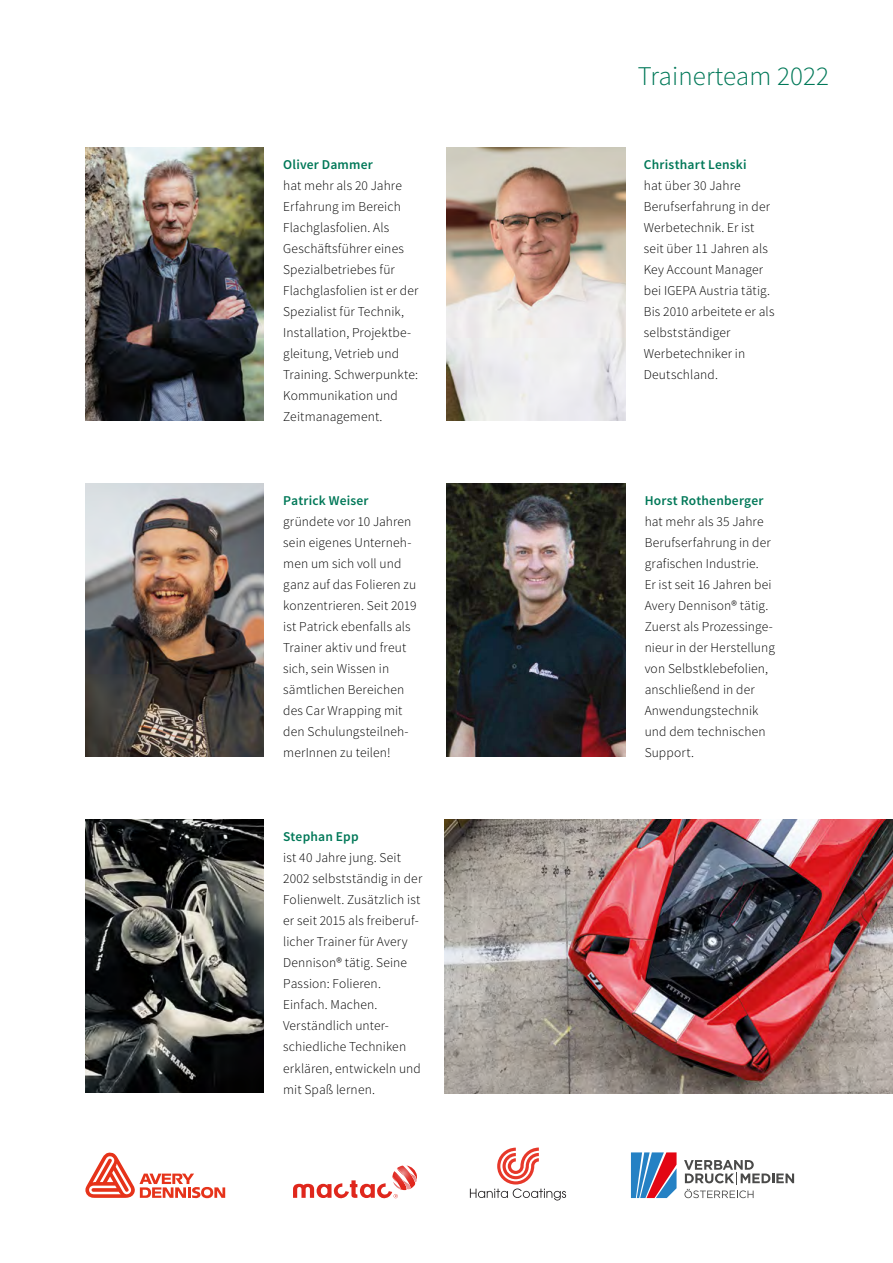
<style>
.page{position:relative;width:893px;height:1263px;background:#fff}
.page>*{position:absolute;margin:0;border:0;box-sizing:border-box;transform-origin:0 0}
.t1{font:300 27px "Source Sans Pro";letter-spacing:.005em;color:#007858}
.t2{font:300 13.5px/21px "Source Sans Pro";letter-spacing:.01em;color:#000}
.t3{font:600 13.5px "Source Sans Pro";letter-spacing:.015em;color:#007858}
</style>
<div class="page">
<svg style="left:293px;top:1165px;width:124px;height:33px"></svg>
<svg style="left:85px;top:1152px;width:140px;height:46px"></svg>
<svg style="left:470px;top:1147px;width:96px;height:53px"></svg>
<img style="left:85px;top:148px;width:179px;height:273px">
<img style="left:85px;top:484px;width:179px;height:273px">
<img style="left:85px;top:820px;width:179px;height:273px">
<img style="left:447px;top:148px;width:178px;height:273px">
<img style="left:447px;top:484px;width:178px;height:273px">
<img style="left:445px;top:820px;width:448px;height:273px">
<svg style="left:631px;top:1152px;width:46px;height:46px;background:#7c77a0"></svg>
<svg style="left:684px;top:1160px;width:110px;height:38px"></svg>
<p class="t3" style="left:283px;top:156px;width:91px">Oliver Dammer</p>
<p class="t2" style="left:283px;top:175px;width:137px">hat mehr als 20 Jahre<br>Erfahrung im Bereich<br>Flachglasfolien. Als<br>Geschäftsführer eines<br>Spezialbetriebes für<br>Flachglasfolien ist er der<br>Spezialist für Technik,<br>Installation, Projektbe&shy;gleitung, Vetrieb und<br>Training. Schwerpunkte:<br>Kommunikation und<br>Zeitmanagement.</p>
<p class="t3" style="left:283px;top:492px;width:87px">Patrick Weiser</p>
<p class="t2" style="left:283px;top:511px;width:135px">gründete vor 10 Jahren sein eigenes Unterneh&shy;men um sich voll und ganz auf das Folieren zu konzentrieren. Seit 2019 ist Patrick ebenfalls als<br>Trainer aktiv und freut sich, sein Wissen in sämtlichen Bereichen des Car Wrapping mit den Schulungsteilneh&shy;merInnen zu teilen!</p>
<p class="t3" style="left:283px;top:828px;width:77px">Stephan Epp</p>
<p class="t2" style="left:283px;top:847px;width:141px">ist 40 Jahre jung. Seit<br>2002 selbstständig in der<br>Folienwelt. Zusätzlich ist er seit 2015 als freiberuf&shy;licher Trainer für Avery<br>Dennison® tätig. Seine<br>Passion: Folieren.<br>Einfach. Machen.<br>Verständlich unter&shy;schiedliche Techniken erklären, entwickeln und mit Spaß lernen.</p>
<h1 class="t1" style="left:638px;top:60px;width:193px">Trainerteam 2022</h1>
<p class="t3" style="left:644px;top:156px;width:104px">Christhart Lenski</p>
<p class="t2" style="left:644px;top:175px;width:132px">hat über 30 Jahre<br>Berufserfahrung in der<br>Werbetechnik. Er ist seit über 11 Jahren als<br>Key Account Manager bei IGEPA Austria tätig.<br>Bis 2010 arbeitete er als selbstständiger<br>Werbetechniker in<br>Deutschland.</p>
<p class="t3" style="left:645px;top:492px;width:120px">Horst Rothenberger</p>
<p class="t2" style="left:645px;top:511px;width:132px">hat mehr als 35 Jahre<br>Berufserfahrung in der grafischen Industrie.<br>Er ist seit 16 Jahren bei<br>Avery Dennison® tätig.<br>Zuerst als Prozessinge&shy;nieur in der Herstellung von Selbstklebefolien, anschließend in der<br>Anwendungstechnik und dem technischen<br>Support.</p>
</div>
